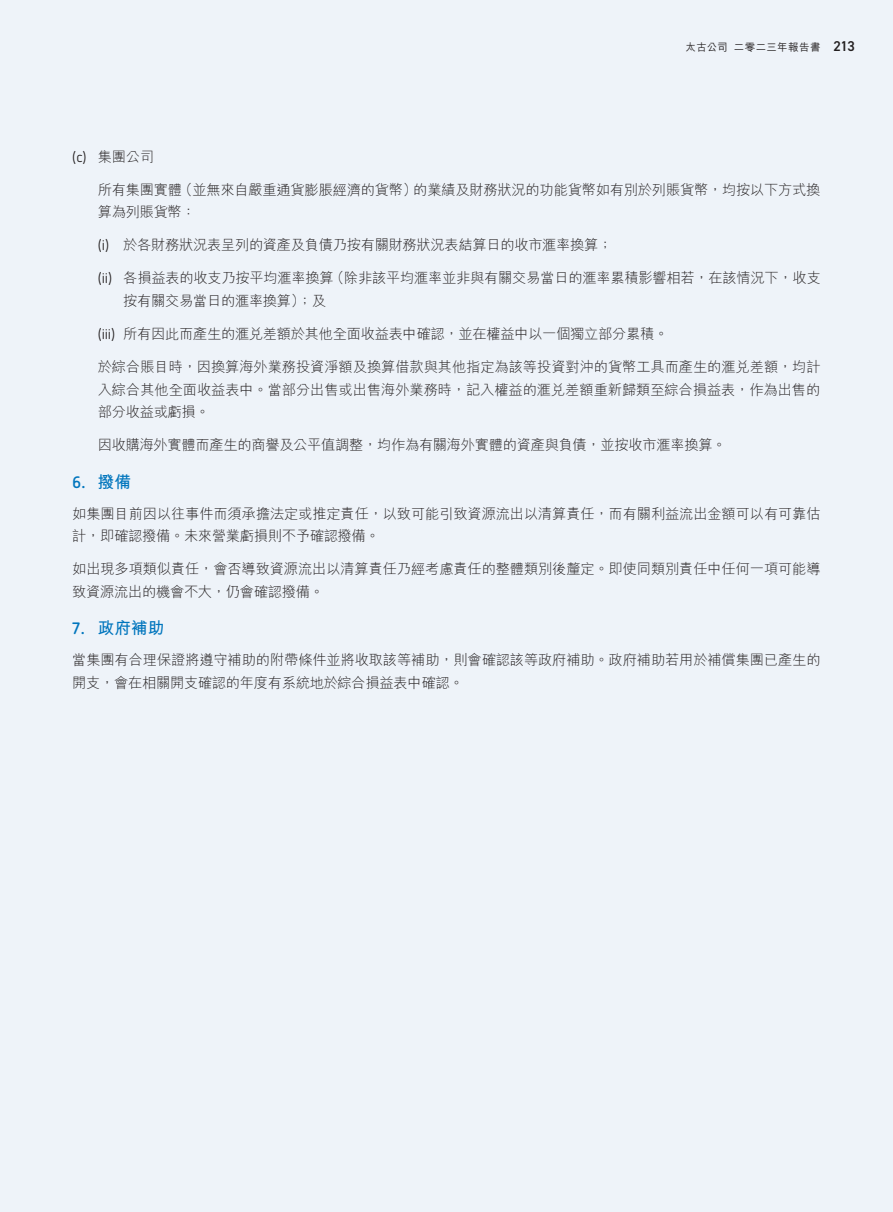
<style>
.page{position:relative;width:893px;height:1212px;background:#eef3f9}
.page>*{position:absolute;margin:0;border:0;box-sizing:border-box;transform-origin:0 0}
._01_E_BT1_AC{font:700 16.5px "M Hei HK";color:#0075bd}
._01_E_BT1_AC-2{font:700 16.5px "Netto OT";color:#0075bd}
._00_E_BT5_AC_indent{font:300 14.25px/22.5px "M Hei HK";letter-spacing:-.02em;color:#231f20}
._00_E_BT5_AC{font:300 14.25px/22.5px "M Hei HK";letter-spacing:-.01em;color:#231f20}
.t1{font:500 10.5px "M Hei HK";letter-spacing:.045em;color:#231f20}
.s1{font-family:"DIN2014";font-weight:600;font-size:14.25px}
.s2{font-family:"Netto OT";font-weight:400}
.s3{font-family:"M Hei HK"}
.s4{font-family:"Netto OT"}
</style>
<div class="page">
<p class="t1" style="left:685px;top:40px;width:171px">太古公司二零二三年報告書 <span class="s1">213</span></p>
<p class="_00_E_BT5_AC_indent" style="left:72px;top:145px;width:83px"><span class="s2">(c)</span> 集團公司</p>
<p class="_00_E_BT5_AC_indent" style="left:98px;top:178px;width:724px">所有集團實體（並無來自嚴重通貨膨脹經濟的貨幣）的業績及財務狀況的功能貨幣如有別於列賬貨幣，均按以下方式換算為列賬貨幣：</p>
<p class="_00_E_BT5_AC_indent" style="left:98px;top:234px;width:516px"><span class="s2">(i)</span> 於各財務狀況表呈列的資產及負債乃按有關財務狀況表結算日的收市滙率換算；</p>
<p class="_00_E_BT5_AC_indent" style="left:123px;top:267px;width:699px;text-indent:-26px"><span class="s2">(ii)</span> 各損益表的收支乃按平均滙率換算（除非該平均滙率並非與有關交易當日的滙率累積影響相若，在該情況下，收支按有關交易當日的滙率換算）；及</p>
<p class="_00_E_BT5_AC_indent" style="left:98px;top:322px;width:572px"><span class="s2">(iii)</span> 所有因此而產生的滙兌差額於其他全面收益表中確認，並在權益中以一個獨立部分累積。</p>
<p class="_00_E_BT5_AC_indent" style="left:98px;top:356px;width:724px;text-align:justify">於綜合賬目時，因換算海外業務投資淨額及換算借款與其他指定為該等投資對沖的貨幣工具而產生的滙兌差額，均計入綜合其他全面收益表中。當部分出售或出售海外業務時，記入權益的滙兌差額重新歸類至綜合損益表，作為出售的部分收益或虧損。</p>
<p class="_00_E_BT5_AC_indent" style="left:98px;top:434px;width:630px">因收購海外實體而產生的商譽及公平值調整，均作為有關海外實體的資產與負債，並按收市滙率換算。</p>
<p class="_01_E_BT1_AC-2" style="left:72px;top:472px;width:60px">6. <span class="s3">撥備</span></p>
<p class="_00_E_BT5_AC" style="left:72px;top:502px;width:750px">如集團目前因以往事件而須承擔法定或推定責任，以致可能引致資源流出以清算責任，而有關利益流出金額可以有可靠估計，即確認撥備。未來營業虧損則不予確認撥備。</p>
<p class="_00_E_BT5_AC" style="left:72px;top:558px;width:750px">如出現多項類似責任，會否導致資源流出以清算責任乃經考慮責任的整體類別後釐定。即使同類別責任中任何一項可能導致資源流出的機會不大，仍會確認撥備。</p>
<p class="_01_E_BT1_AC" style="left:72px;top:616px;width:94px"><span class="s4">7.</span> 政府補助</p>
<p class="_00_E_BT5_AC" style="left:72px;top:649px;width:750px">當集團有合理保證將遵守補助的附帶條件並將收取該等補助，則會確認該等政府補助。政府補助若用於補償集團已產生的開支，會在相關開支確認的年度有系統地於綜合損益表中確認。</p>
</div>
